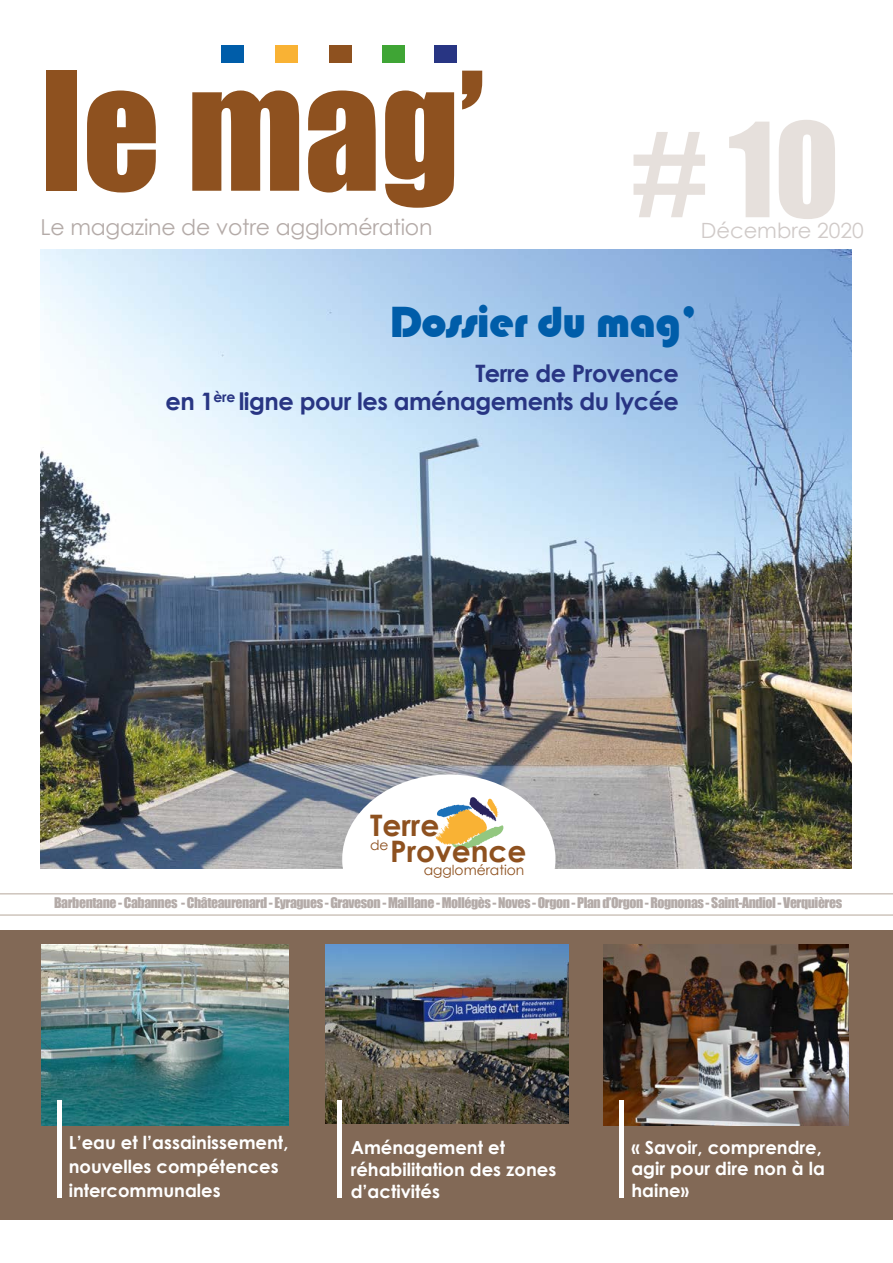
<style>
.page{position:relative;width:893px;height:1263px;background:#fff}
.page>*{position:absolute;margin:0;border:0;box-sizing:border-box;transform-origin:0 0}
.t1{font:151.95px "Impact";color:#8e511f}
.t2{font:45px "Bauhaus 93";letter-spacing:-.02em;color:#005da9}
.t3{font:700 29.55px "Century Gothic";color:#8e511f}
.t4{font:700 24px/28.8px "Century Gothic";letter-spacing:-.02em;color:#283583;text-align:right}
.t5{font:21.9px "Century Gothic";letter-spacing:-.01em;color:#b4aba8}
.t6{font:21px "Century Gothic";color:#d0cac8}
.t7{font:700 18px/21.6px "Century Gothic";color:#fff}
.t8{font:13.95px "Century Gothic";color:#8e511f}
.t9{font:13.5px "Impact";letter-spacing:-.03em;color:#b4aba8}
</style>
<div class="page">
<img style="left:41px;top:249px;width:810px;height:619px">
<div style="left:222px;top:45px;width:22px;height:17px;background:#005da9"></div>
<div style="left:276px;top:45px;width:22px;height:17px;background:#f9b234"></div>
<div style="left:330px;top:45px;width:22px;height:17px;background:#8e511f"></div>
<div style="left:383px;top:45px;width:22px;height:17px;background:#3fa535"></div>
<div style="left:434px;top:45px;width:22px;height:17px;background:#283583"></div>
<div style="left:342px;top:774px;width:213px;height:170px;background:#fff;border-radius:50%"></div>
<svg style="left:435px;top:797px;width:69px;height:53px"></svg>
<svg style="left:0;top:893px;width:893px;height:23px"></svg>
<div style="left:0;top:930px;width:893px;height:290px;background:#826956"></div>
<img style="left:326px;top:944px;width:242px;height:179px">
<img style="left:603px;top:944px;width:245px;height:181px">
<img style="left:41px;top:944px;width:247px;height:181px">
<div style="left:57px;top:1100px;width:5px;height:98px;background:#fff"></div>
<hr style="left:338px;top:1100px;width:4px;height:98px;background:#fff">
<div style="left:619px;top:1100px;width:5px;height:98px;background:#fff"></div>
<h1 class="t1" style="left:41px;top:13px;width:800px">le mag’ <sub>#</sub> <sub>10</sub></h1>
<p class="t5" style="left:41px;top:212px;width:393px">Le magazine de votre agglomération</p>
<p class="t6" style="left:701px;top:216px;width:164px">Décembre 2020</p>
<h2 class="t2" style="left:390px;top:296px;width:309px">Dossier du mag’</h2>
<h3 class="t4" style="left:166px;top:357px;width:515px">Terre de Provence<br>en 1<sup>ère</sup> ligne pour les aménagements du lycée</h3>
<h3 class="t3" style="left:370px;top:803px;width:71px">Terre</h3>
<h3 class="t3" style="left:370px;top:829px;width:158px"><sup>de</sup>Provence</h3>
<p class="t8" style="left:424px;top:860px;width:102px">agglomération</p>
<p class="t9" style="left:54px;top:893px;width:790px">Barbentane - Cabannes - Châteaurenard - Eyragues - Graveson - Maillane - Mollégès - Noves - Orgon - Plan d’Orgon - Rognonas - Saint-Andiol - Verquières</p>
<p class="t7" style="left:69px;top:1129px;width:221px;line-height:24px">L’eau et l’assainissement, nouvelles compétences intercommunales</p>
<p class="t7" style="left:631px;top:1136px;width:195px">« Savoir, comprendre, agir pour dire non à la haine»</p>
<p class="t7" style="left:351px;top:1136px;width:207px">Aménagement et réhabilitation des zones d’activités</p>
</div>
